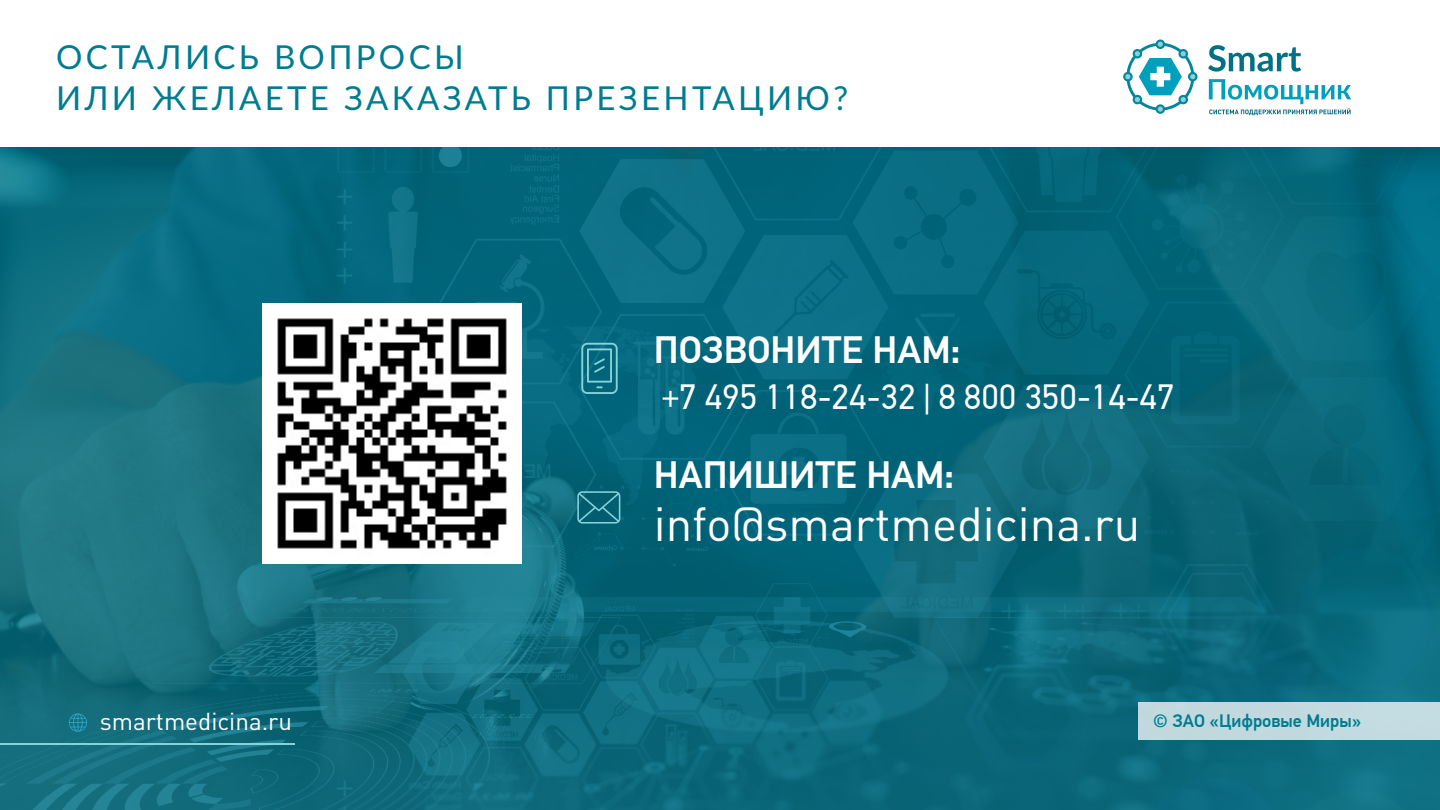
<style>
.page{position:relative;width:1440px;height:810px;background:#fff}
.page>*{position:absolute;margin:0;border:0;box-sizing:border-box;transform-origin:0 0}
.t1{font:47.25px "DIN Pro";color:#fff}
.t2{font:500 38.03px "PF Din Text Pro";color:#fff}
.t3{font:35.1px "PF Din Text Pro";color:#fff}
.t4{font:33px/41.2px "Lato";letter-spacing:.1em;color:#007c90}
.t5{font:24.22px "DIN Pro";color:#fff}
.t6{font:500 18px "PF Din Text Pro";color:#007c90}
</style>
<div class="page">
<svg style="left:1208px;top:45px;width:93px;height:27px"></svg>
<svg style="left:1123px;top:39px;width:75px;height:75px"></svg>
<svg style="left:1209px;top:79px;width:142px;height:36px"></svg>
<img style="left:0;top:147px;width:1440px;height:663px">
<hr style="left:0;top:743px;width:295px;height:1px;background:#87d1d9">
<svg style="left:581px;top:343px;width:37px;height:51px"></svg>
<svg style="left:577px;top:491px;width:43px;height:33px"></svg>
<svg style="left:69px;top:713px;width:18px;height:19px"></svg>
<img style="left:262px;top:304px;width:260px;height:259px">
<div style="left:1138px;top:702px;width:302px;height:37px;background:#c2d9df"></div>
<p class="t4" style="left:56px;top:35px;width:793px">ОСТАЛИСЬ ВОПРОСЫ<br>ИЛИ ЖЕЛАЕТЕ ЗАКАЗАТЬ ПРЕЗЕНТАЦИЮ?</p>
<p class="t2" style="left:654px;top:327px;width:308px">ПОЗВОНИТЕ НАМ:</p>
<p class="t3" style="left:662px;top:376px;width:515px">+7 495 118-24-32 | 8 800 350-14-47</p>
<p class="t2" style="left:654px;top:452px;width:302px">НАПИШИТЕ НАМ:</p>
<p class="t5" style="left:100px;top:702px;width:194px">smartmedicina.ru</p>
<h1 class="t1" style="left:654px;top:486px;width:488px">info@smartmedicina.ru</h1>
<p class="t6" style="left:1153px;top:710px;width:209px">© ЗАО «Цифровые Миры»</p>
</div>
